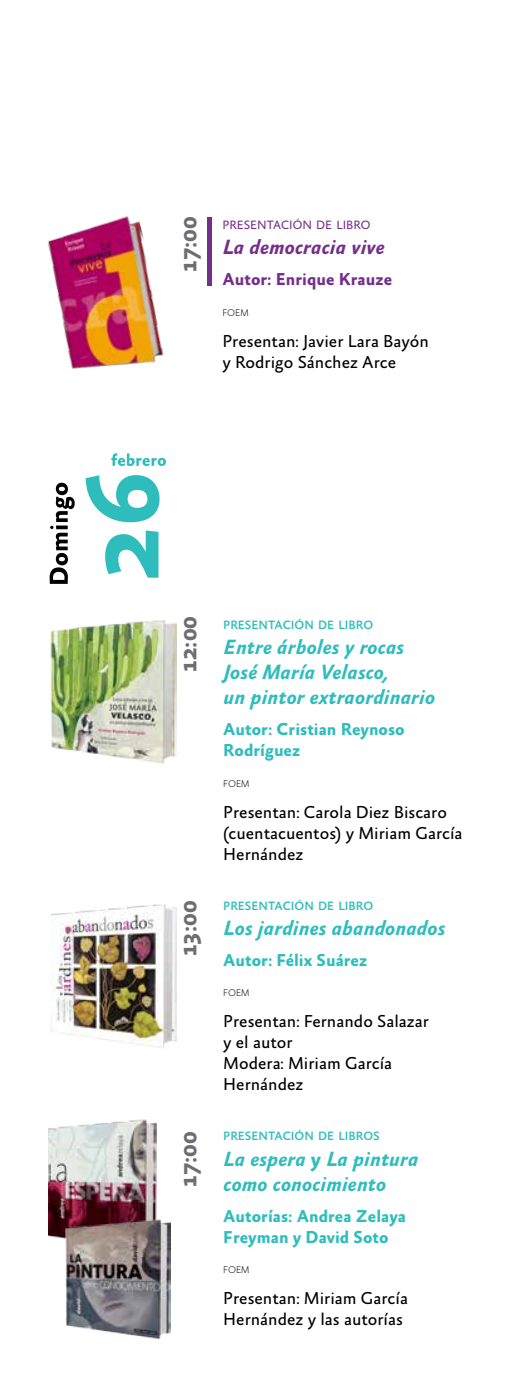
<style>
.page{position:relative;width:521px;height:1389px;background:#fff}
.page>*{position:absolute;margin:0;border:0;box-sizing:border-box;transform-origin:0 0}
.t1{font:700 105px "Absara Sans";color:#2ebdbc}
.t2{font:700 24.5px "Absara Sans";color:#6d6e71}
.t3{font:italic 700 21px/25.2px "Absara Sans";color:#2ebdbc}
.t4{font:italic 700 21px "Absara Sans";color:#752f8a}
.t5{font:17.5px/21px "Absara Sans";color:#000}
.t6{font:700 17.5px/21px "Absara Sans";color:#2ebdbc}
.t7{font:700 17.5px "Absara Sans";color:#752f8a}
.t8{font:500 12.25px "Absara Sans";color:#2ebdbc}
.t9{font:12.25px "Absara Sans";color:#752f8a}
.t10{font:100 9.8px "Absara Sans";color:#000}
.s1{font-style:normal}
</style>
<div class="page">
<svg style="left:50px;top:483px;width:25px;height:101px"></svg>
<svg style="left:111px;top:453px;width:55px;height:13px"></svg>
<img style="left:50px;top:620px;width:127px;height:144px">
<img style="left:48px;top:216px;width:116px;height:153px">
<img style="left:50px;top:904px;width:127px;height:144px">
<div style="left:207px;top:217px;width:5px;height:69px;background:#752f8a"></div>
<img style="left:49px;top:1119px;width:108px;height:127px">
<img style="left:66px;top:1219px;width:105px;height:121px">
<h2 class="t2" style="left:176px;top:273px;width:59px;rotate:-90deg">17:00</h2>
<p class="t9" style="left:222px;top:219px;width:149px">PRESENTACIÓN DE LIBRO</p>
<p class="t4" style="left:222px;top:237px;width:164px">La democracia vive</p>
<p class="t7" style="left:222px;top:270px;width:171px">Autor: Enrique Krauze</p>
<p class="t10" style="left:222px;top:307px;width:28px">FOEM</p>
<p class="t5" style="left:222px;top:331px;width:208px">Presentan: Javier Lara Bayón y Rodrigo Sánchez Arce</p>
<h1 class="t1" style="left:69px;top:581px;width:111px;rotate:-90deg">26</h1>
<h2 class="t2" style="left:176px;top:673px;width:59px;rotate:-90deg">12:00</h2>
<h2 class="t2" style="left:176px;top:957px;width:59px;rotate:-90deg">13:00</h2>
<h2 class="t2" style="left:176px;top:1188px;width:59px;rotate:-90deg">17:00</h2>
<p class="t8" style="left:223px;top:618px;width:151px">PRESENTACIÓN DE LIBRO</p>
<p class="t3" style="left:223px;top:635px;width:213px">Entre árboles y rocas<br>José María Velasco,<br>un pintor extraordinario</p>
<p class="t6" style="left:223px;top:720px;width:183px">Autor: Cristian Reynoso<br>Rodríguez</p>
<p class="t10" style="left:223px;top:778px;width:28px">FOEM</p>
<p class="t5" style="left:223px;top:802px;width:241px">Presentan: Carola Diez Biscaro (cuentacuentos) y Miriam García<br>Hernández</p>
<p class="t8" style="left:223px;top:899px;width:151px">PRESENTACIÓN DE LIBRO</p>
<p class="t3" style="left:223px;top:916px;width:223px">Los jardines abandonados</p>
<p class="t6" style="left:223px;top:950px;width:146px">Autor: Félix Suárez</p>
<p class="t10" style="left:223px;top:988px;width:28px">FOEM</p>
<p class="t5" style="left:223px;top:1012px;width:207px">Presentan: Fernando Salazar y el autor<br>Modera: Miriam García<br>Hernández</p>
<p class="t8" style="left:223px;top:1130px;width:158px">PRESENTACIÓN DE LIBROS</p>
<p class="t3" style="left:223px;top:1147px;width:197px">La espera <span class="s1">y</span> La pintura como conocimiento</p>
<p class="t6" style="left:223px;top:1206px;width:184px">Autorías: Andrea Zelaya<br>Freyman y David Soto</p>
<p class="t10" style="left:223px;top:1265px;width:28px">FOEM</p>
<p class="t5" style="left:223px;top:1288px;width:186px">Presentan: Miriam García<br>Hernández y las autorías</p>
</div>
